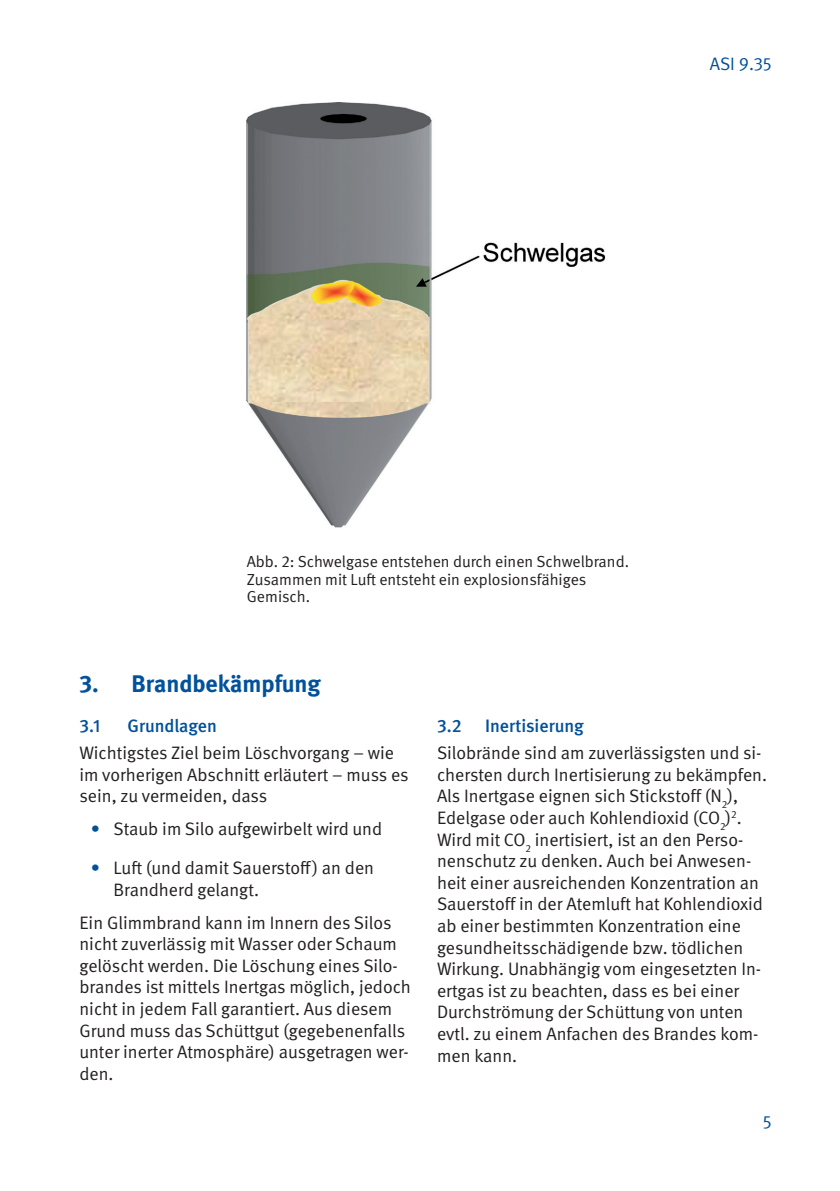
<style>
.page{position:relative;width:840px;height:1191px;background:#fff}
.page>*{position:absolute;margin:0;border:0;box-sizing:border-box;transform-origin:0 0}
.t1{font:700 24px "DGUV Meta";color:#01519b}
.t2{font:18px/21.6px "DGUV Meta";color:#231f20}
.t3{font:500 18px "DGUV Meta";color:#01519b}
.t4{font:18px "DGUV Meta";color:#01519b}
.t5{font:16px/17.2px "DGUV Meta";color:#231f20}
.s1{color:#01519b}
</style>
<div class="page">
<img style="left:247px;top:102px;width:359px;height:426px">
<p class="t4" style="left:709px;top:54px;width:63px">ASI 9.35</p>
<p class="t5" style="left:247px;top:554px;width:383px">Abb. 2: Schwelgase entstehen durch einen Schwelbrand.<br>Zusammen mit Luft entsteht ein explosionsfähiges<br>Gemisch.</p>
<h1 class="t1" style="left:79px;top:670px;width:243px">3. Brandbekämpfung</h1>
<p class="t3" style="left:79px;top:715px;width:22px">3.1</p>
<p class="t3" style="left:127px;top:715px;width:91px">Grundlagen</p>
<p class="t2" style="left:79px;top:742px;width:330px">Wichtigstes Ziel beim Löschvorgang – wie im vorherigen Abschnitt erläutert – muss es sein, zu vermeiden, dass</p>
<p class="t2" style="left:91px;top:818px;width:293px"><span class="s1">•</span> Staub im Silo aufgewirbelt wird und</p>
<p class="t2" style="left:113px;top:857px;width:262px;text-indent:-23px"><span class="s1">•</span> Luft (und damit Sauerstoff) an den<br>Brandherd gelangt.</p>
<p class="t2" style="left:79px;top:912px;width:333px">Ein Glimmbrand kann im Innern des Silos nicht zuverlässig mit Wasser oder Schaum gelöscht werden. Die Löschung eines Silo&shy;brandes ist mittels Inertgas möglich, jedoch nicht in jedem Fall garantiert. Aus diesem Grund muss das Schüttgut (gegebenenfalls unter inerter Atmosphäre) ausgetragen wer&shy;den.</p>
<p class="t3" style="left:437px;top:715px;width:26px">3.2</p>
<p class="t3" style="left:485px;top:715px;width:100px">Inertisierung</p>
<p class="t2" style="left:437px;top:742px;width:331px">Silobrände sind am zuverlässigsten und si&shy;chersten durch Inertisierung zu bekämpfen.<br>Als Inertgase eignen sich Stickstoff (N<sub>2</sub>), Edelgase oder auch Kohlendioxid (CO<sub>2</sub>)<sup>2</sup>.<br>Wird mit CO<sub>2</sub> inertisiert, ist an den Perso&shy;nenschutz zu denken. Auch bei Anwesen&shy;heit einer ausreichenden Konzentration an Sauerstoff in der Atemluft hat Kohlendioxid ab einer bestimmten Konzentration eine gesundheitsschädigende bzw. tödlichen Wirkung. Unabhängig vom eingesetzten In&shy;ertgas ist zu beachten, dass es bei einer Durchströmung der Schüttung von unten evtl. zu einem Anfachen des Brandes kom&shy;men kann.</p>
<p class="t4" style="left:762px;top:1111px;width:10px">5</p>
</div>
